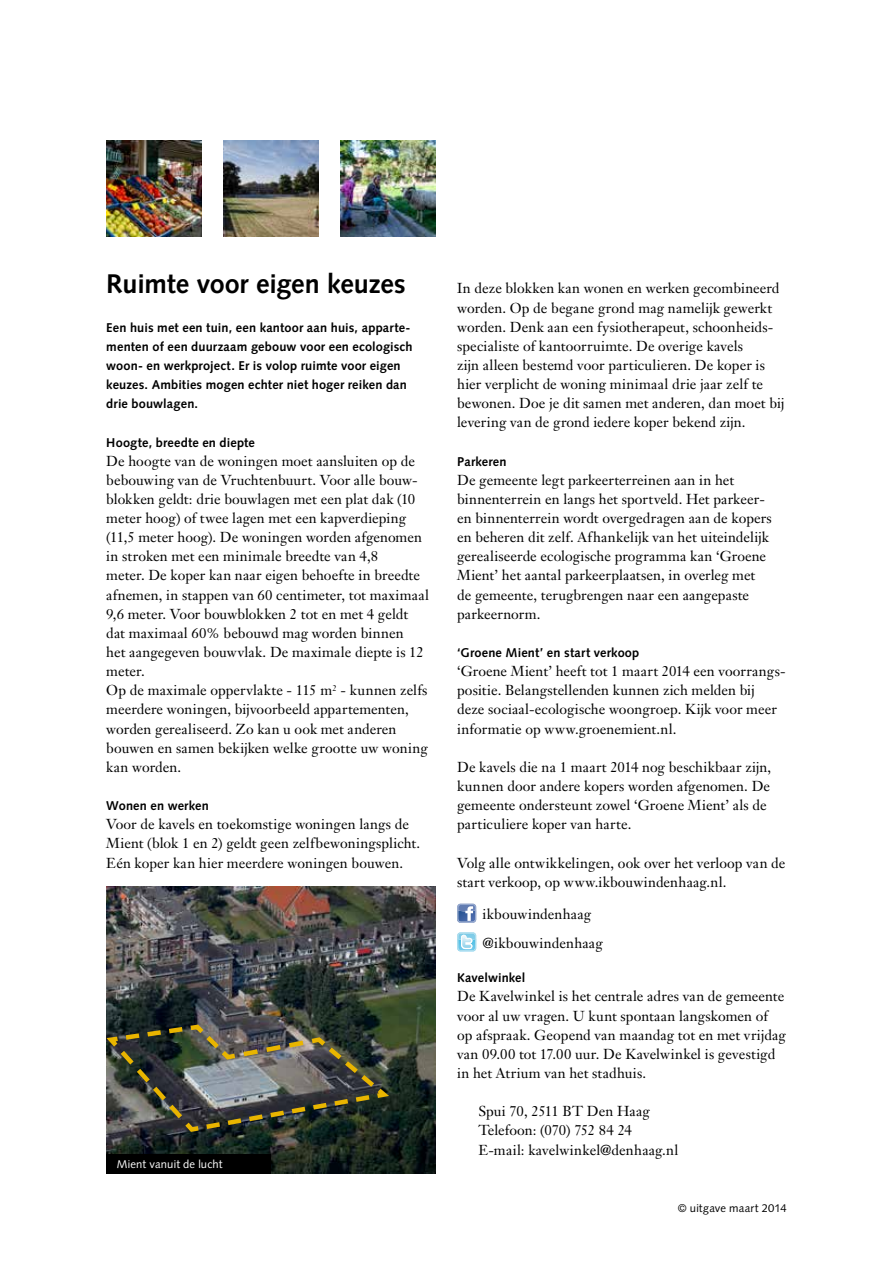
<style>
.page{position:relative;width:893px;height:1263px;background:#fff}
.page>*{position:absolute;margin:0;border:0;box-sizing:border-box;transform-origin:0 0}
.t1{font:700 27px "Syntax";letter-spacing:-.005em;color:#000}
.t2{font:14.25px/19.2px "Janson Text";letter-spacing:.005em;color:#000}
.t3{font:700 12.75px/19.2px "Syntax";letter-spacing:.015em;color:#000}
.t4{font:11.25px "Syntax";letter-spacing:.015em;color:#fff}
.t5{font:11.25px "Syntax";letter-spacing:.015em;color:#000}
</style>
<div class="page">
<img style="left:106px;top:887px;width:330px;height:287px">
<img style="left:106px;top:140px;width:96px;height:96px">
<img style="left:223px;top:140px;width:96px;height:96px">
<img style="left:340px;top:140px;width:96px;height:96px">
<svg style="left:457px;top:904px;width:19px;height:19px"></svg>
<svg style="left:457px;top:932px;width:19px;height:19px"></svg>
<div style="left:106px;top:1154px;width:165px;height:20px;background:#000"></div>
<img style="left:106px;top:1022px;width:288px;height:112px">
<h1 class="t1" style="left:106px;top:269px;width:301px">Ruimte voor eigen keuzes</h1>
<p class="t3" style="left:106px;top:318px;width:308px">Een huis met een tuin, een kantoor aan huis, apparte&shy;menten of een duurzaam gebouw voor een ecologisch woon- en werkproject. Er is volop ruimte voor eigen keuzes. Ambities mogen echter niet hoger reiken dan drie bouwlagen.</p>
<p class="t3" style="left:106px;top:433px;width:150px">Hoogte, breedte en diepte</p>
<p class="t2" style="left:106px;top:451px;width:324px">De hoogte van de woningen moet aansluiten op de bebouwing van de Vruchtenbuurt. Voor alle bouw&shy;blokken geldt: drie bouwlagen met een plat dak (10 meter hoog) of twee lagen met een kapverdieping (11,5 meter hoog). De woningen worden afgenomen in stroken met een minimale breedte van 4,8<br>meter. De koper kan naar eigen behoefte in breedte afnemen, in stappen van 60 centimeter, tot maximaal 9,6 meter. Voor bouwblokken 2 tot en met 4 geldt dat maximaal 60% bebouwd mag worden binnen<br>het aangegeven bouwvlak. De maximale diepte is 12 meter.<br>Op de maximale oppervlakte - 115 m<sup>2</sup> - kunnen zelfs meerdere woningen, bijvoorbeeld appartementen, worden gerealiseerd. Zo kan u ook met anderen bouwen en samen bekijken welke grootte uw woning kan worden.</p>
<p class="t3" style="left:106px;top:796px;width:104px">Wonen en werken</p>
<p class="t2" style="left:106px;top:814px;width:315px">Voor de kavels en toekomstige woningen langs de<br>Mient (blok 1 en 2) geldt geen zelfbewoningsplicht.<br>Eén koper kan hier meerdere woningen bouwen.</p>
<p class="t4" style="left:117px;top:1158px;width:107px">Mient vanuit de lucht</p>
<p class="t2" style="left:457px;top:279px;width:329px">In deze blokken kan wonen en werken gecombineerd worden. Op de begane grond mag namelijk gewerkt worden. Denk aan een fysiotherapeut, schoonheids&shy;specialiste of kantoorruimte. De overige kavels<br>zijn alleen bestemd voor particulieren. De koper is hier verplicht de woning minimaal drie jaar zelf te bewonen. Doe je dit samen met anderen, dan moet bij levering van de grond iedere koper bekend zijn.</p>
<p class="t3" style="left:457px;top:452px;width:51px">Parkeren</p>
<p class="t2" style="left:457px;top:470px;width:316px">De gemeente legt parkeerterreinen aan in het binnenterrein en langs het sportveld. Het parkeer&shy;en binnenterrein wordt overgedragen aan de kopers en beheren dit zelf. Afhankelijk van het uiteindelijk gerealiseerde ecologische programma kan ‘Groene Mient’ het aantal parkeerplaatsen, in overleg met de gemeente, terugbrengen naar een aangepaste parkeernorm.</p>
<p class="t3" style="left:457px;top:643px;width:184px">‘Groene Mient’ en start verkoop</p>
<p class="t2" style="left:457px;top:661px;width:330px">‘Groene Mient’ heeft tot 1 maart 2014 een voorrangs&shy;positie. Belangstellenden kunnen zich melden bij deze sociaal-ecologische woongroep. Kijk voor meer informatie op www.groenemient.nl.</p>
<p class="t2" style="left:457px;top:757px;width:316px">De kavels die na 1 maart 2014 nog beschikbaar zijn, kunnen door andere kopers worden afgenomen. De gemeente ondersteunt zowel ‘Groene Mient’ als de particuliere koper van harte.</p>
<p class="t2" style="left:457px;top:853px;width:330px">Volg alle ontwikkelingen, ook over het verloop van de start verkoop, op www.ikbouwindenhaag.nl.</p>
<p class="t2" style="left:483px;top:899px;width:122px;line-height:28.7px">ikbouwindenhaag @ikbouwindenhaag</p>
<p class="t3" style="left:457px;top:968px;width:70px">Kavelwinkel</p>
<p class="t2" style="left:457px;top:987px;width:330px">De Kavelwinkel is het centrale adres van de gemeente voor al uw vragen. U kunt spontaan langskomen of op afspraak. Geopend van maandag tot en met vrijdag van 09.00 tot 17.00 uur. De Kavelwinkel is gevestigd in het Atrium van het stadhuis.</p>
<p class="t2" style="left:478px;top:1101px;width:201px">Spui 70, 2511 BT Den Haag<br>Telefoon: (070) 752 84 24<br>E-mail: kavelwinkel@denhaag.nl</p>
<p class="t5" style="left:678px;top:1201px;width:110px">© uitgave maart 2014</p>
</div>
